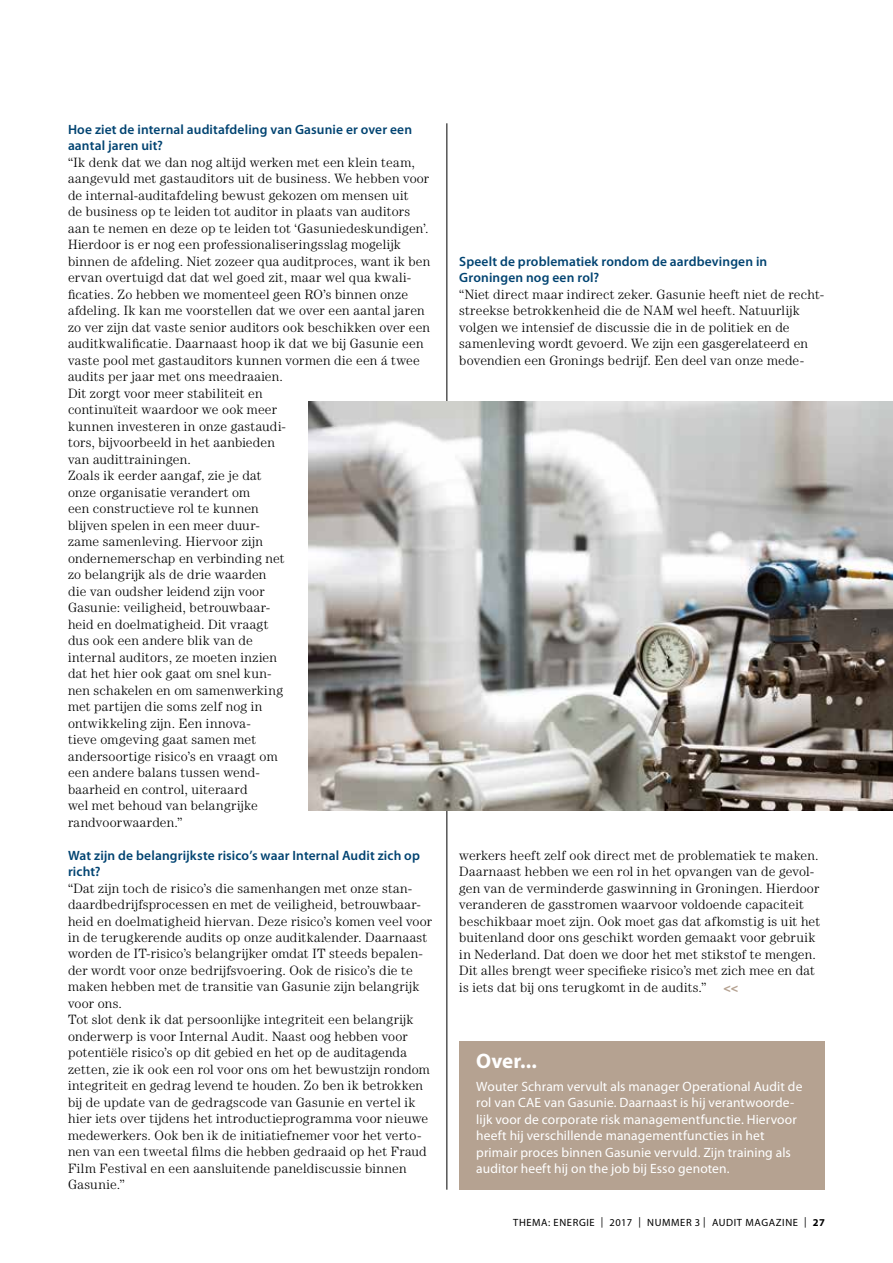
<style>
.page{position:relative;width:893px;height:1263px;background:#fff}
.page>*{position:absolute;margin:0;border:0;box-sizing:border-box;transform-origin:0 0}
.t1{font:700 21px "Myriad Pro";color:#fff}
.t2{font:300 13.5px/16.5px "Century LT";letter-spacing:.015em;color:#000}
.t3{font:13.5px/16.5px "Myriad Pro";letter-spacing:.01em;color:#fff}
.t4{font:600 13.5px/16.5px "Myriad Pro";letter-spacing:.01em;color:#004371}
.t5{font:10.5px "Myriad Pro";letter-spacing:.06em;color:#000}
.s1{font-weight:900;color:#b5a291}
.s2{font-weight:700}
</style>
<div class="page">
<div style="left:459px;top:1041px;width:366px;height:149px;background:#b5a291"></div>
<hr style="left:446px;top:123px;width:1px;height:1067px;background:#000">
<img style="left:308px;top:402px;width:585px;height:408px">
<p class="t4" style="left:68px;top:120px;width:346px">Hoe ziet de internal auditafdeling van Gasunie er over een aantal jaren uit?</p>
<p class="t2" style="left:68px;top:153px;width:364px">“Ik denk dat we dan nog altijd werken met een klein team, aangevuld met gastauditors uit de business. We hebben voor de internal-auditafdeling bewust gekozen om mensen uit<br>de business op te leiden tot auditor in plaats van auditors aan te nemen en deze op te leiden tot ‘Gasuniedeskundigen’.<br>Hierdoor is er nog een professionaliseringsslag mogelijk binnen de afdeling. Niet zozeer qua auditproces, want ik ben ervan overtuigd dat dat wel goed zit, maar wel qua kwali&shy;ficaties. Zo hebben we momenteel geen RO’s binnen onze afdeling. Ik kan me voorstellen dat we over een aantal jaren zo ver zijn dat vaste senior auditors ook beschikken over een auditkwalificatie. Daarnaast hoop ik dat we bij Gasunie een vaste pool met gastauditors kunnen vormen die een á twee audits per jaar met ons meedraaien.<br>Dit zorgt voor meer stabiliteit en<br>continuïteit waardoor we ook meer<br>kunnen investeren in onze gastaudi-<br>tors, bijvoorbeeld in het aanbieden<br>van audittrainingen.<br>Zoals ik eerder aangaf, zie je dat<br>onze organisatie verandert om<br>een constructieve rol te kunnen<br>blijven spelen in een meer duur-<br>zame samenleving. Hiervoor zijn<br>ondernemerschap en verbinding net<br>zo belangrijk als de drie waarden<br>die van oudsher leidend zijn voor<br>Gasunie: veiligheid, betrouwbaar-<br>heid en doelmatigheid. Dit vraagt<br>dus ook een andere blik van de<br>internal auditors, ze moeten inzien<br>dat het hier ook gaat om snel kun-<br>nen schakelen en om samenwerking<br>met partijen die soms zelf nog in<br>ontwikkeling zijn. Een innova-<br>tieve omgeving gaat samen met<br>andersoortige risico’s en vraagt om<br>een andere balans tussen wend-<br>baarheid en control, uiteraard<br>wel met behoud van belangrijke<br>randvoorwaarden.”</p>
<p class="t4" style="left:68px;top:846px;width:353px">Wat zijn de belangrijkste risico’s waar Internal Audit zich op richt?</p>
<p class="t2" style="left:68px;top:879px;width:366px">“Dat zijn toch de risico’s die samenhangen met onze stan&shy;daardbedrijfsprocessen en met de veiligheid, betrouwbaar&shy;heid en doelmatigheid hiervan. Deze risico’s komen veel voor in de terugkerende audits op onze auditkalender. Daarnaast worden de IT-risico’s belangrijker omdat IT steeds bepalen&shy;der wordt voor onze bedrijfsvoering. Ook de risico’s die te maken hebben met de transitie van Gasunie zijn belangrijk voor ons.<br>Tot slot denk ik dat persoonlijke integriteit een belangrijk onderwerp is voor Internal Audit. Naast oog hebben voor potentiële risico’s op dit gebied en het op de auditagenda zetten, zie ik ook een rol voor ons om het bewustzijn rondom integriteit en gedrag levend te houden. Zo ben ik betrokken bij de update van de gedragscode van Gasunie en vertel ik hier iets over tijdens het introductieprogramma voor nieuwe medewerkers. Ook ben ik de initiatiefnemer voor het verto&shy;nen van een tweetal films die hebben gedraaid op het Fraud Film Festival en een aansluitende paneldiscussie binnen Gasunie.”</p>
<p class="t4" style="left:459px;top:252px;width:310px">Speelt de problematiek rondom de aardbevingen in<br>Groningen nog een rol?</p>
<p class="t2" style="left:459px;top:285px;width:367px">“Niet direct maar indirect zeker. Gasunie heeft niet de recht&shy;streekse betrokkenheid die de NAM wel heeft. Natuurlijk volgen we intensief de discussie die in de politiek en de samenleving wordt gevoerd. We zijn een gasgerelateerd en bovendien een Gronings bedrijf. Een deel van onze mede-</p>
<p class="t2" style="left:459px;top:846px;width:362px">werkers heeft zelf ook direct met de problematiek te maken.<br>Daarnaast hebben we een rol in het opvangen van de gevol&shy;gen van de verminderde gaswinning in Groningen. Hierdoor veranderen de gasstromen waarvoor voldoende capaciteit beschikbaar moet zijn. Ook moet gas dat afkomstig is uit het buitenland door ons geschikt worden gemaakt voor gebruik in Nederland. Dat doen we door het met stikstof te mengen.<br>Dit alles brengt weer specifieke risico’s met zich mee en dat is iets dat bij ons terugkomt in de audits.” <span class="s1">&lt;&lt;</span></p>
<h1 class="t1" style="left:476px;top:1047px;width:62px">Over...</h1>
<p class="t3" style="left:476px;top:1078px;width:328px">Wouter Schram vervult als manager Operational Audit de rol van CAE van Gasunie. Daarnaast is hij verantwoorde&shy;lijk voor de corporate risk managementfunctie. Hiervoor heeft hij verschillende managementfuncties in het primair proces binnen Gasunie vervuld. Zijn training als auditor heeft hij on the job bij Esso genoten.</p>
<p class="t5" style="left:513px;top:1216px;width:313px">THEMA: ENERGIE | 2017 | NUMMER 3 | AUDIT MAGAZINE | <span class="s2">27</span></p>
</div>
